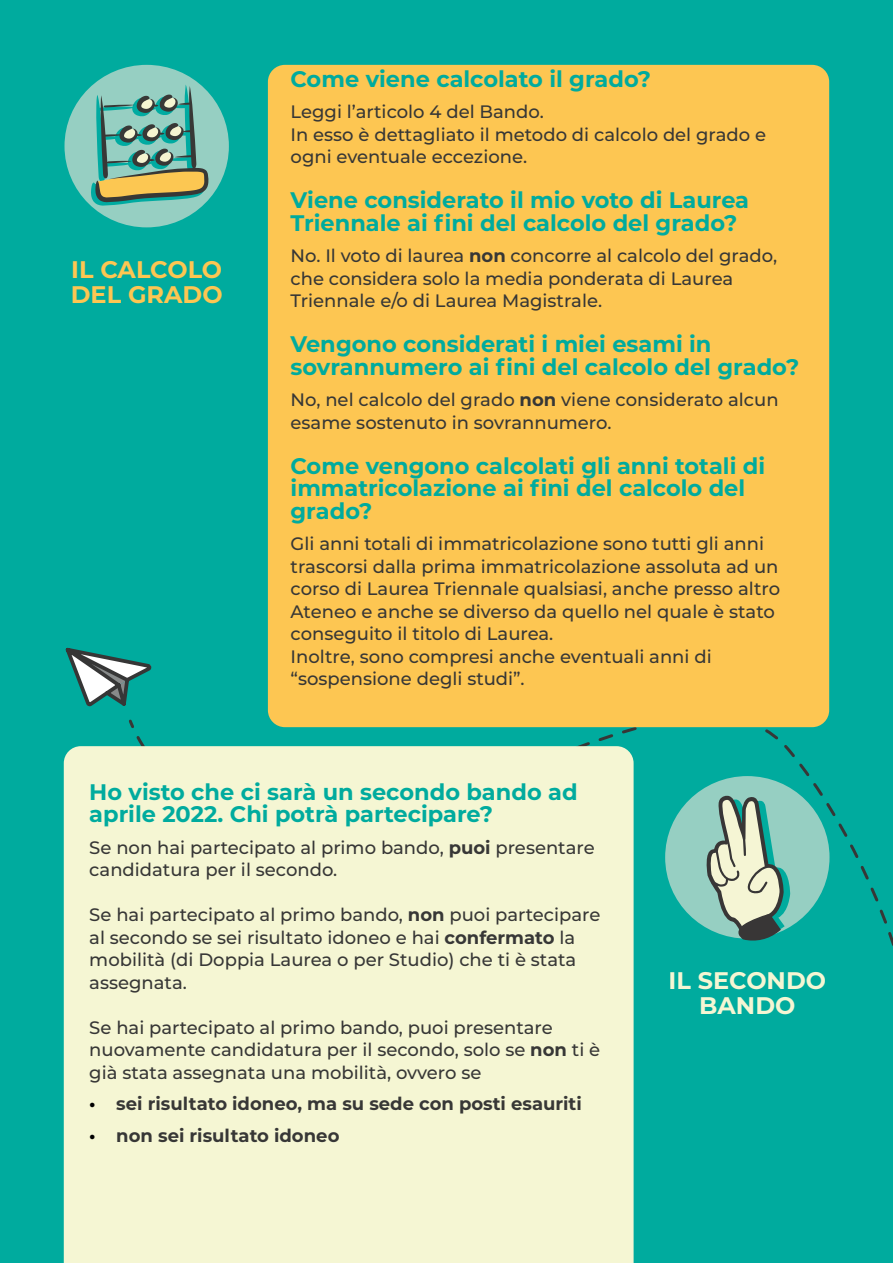
<style>
.page{position:relative;width:893px;height:1263px;background:#00ab9e}
.page>*{position:absolute;margin:0;border:0;box-sizing:border-box;transform-origin:0 0}
.t1{font:700 24px/25.5px "Montserrat";color:#fdc652}
.t2{font:700 24px/25.5px "Montserrat";color:#f5f6d3;text-align:center}
.t3{font:700 22.5px/22.5px "Montserrat";color:#00ab9e}
.t4{font:500 18px/22.5px "Montserrat";color:#373736}
.t5{font:700 18px "Montserrat";color:#373736}
.s1{font-weight:700}
.s2{color:#000}
</style>
<div class="page">
<svg style="left:129px;top:718px;width:764px;height:228px"></svg>
<div style="left:268px;top:65px;width:561px;height:662px;background:#fdc652;border-radius:17px"></div>
<div style="left:65px;top:65px;width:164px;height:162px;background:#96cfc2;border-radius:50%"></div>
<svg style="left:91px;top:85px;width:117px;height:121px"></svg>
<svg style="left:65px;top:647px;width:89px;height:75px"></svg>
<div style="left:64px;top:746px;width:570px;height:517px;background:#f5f6d3"></div>
<div style="left:665px;top:776px;width:164px;height:163px;background:#96cfc2;border-radius:50%"></div>
<svg style="left:703px;top:727px;width:87px;height:219px"></svg>
<h1 class="t1" style="left:71px;top:255px;width:153px">IL CALCOLO<br>DEL GRADO</h1>
<p class="t3" style="left:291px;top:66px;width:362px">Come viene calcolato il grado?</p>
<p class="t4" style="left:291px;top:100px;width:477px">Leggi l’articolo 4 del Bando.<br>In esso è dettagliato il metodo di calcolo del grado e ogni eventuale eccezione.</p>
<p class="t3" style="left:291px;top:188px;width:460px">Viene considerato il mio voto di Laurea<br>Triennale ai fini del calcolo del grado?</p>
<p class="t4" style="left:291px;top:244px;width:488px">No. Il voto di laurea <span class="s1">non</span> concorre al calcolo del grado, che considera solo la media ponderata di Laurea<br>Triennale e/o di Laurea Magistrale.</p>
<p class="t3" style="left:291px;top:332px;width:510px">Vengono considerati i miei esami in sovrannumero ai fini del calcolo del grado?</p>
<p class="t4" style="left:291px;top:388px;width:489px">No, nel calcolo del grado <span class="s1">non</span> viene considerato alcun esame sostenuto in sovrannumero.</p>
<p class="t3" style="left:291px;top:453px;width:476px">Come vengono calcolati gli anni totali di immatricolazione ai fini del calcolo del grado?</p>
<p class="t4" style="left:291px;top:532px;width:491px">Gli anni totali di immatricolazione sono tutti gli anni trascorsi dalla prima immatricolazione assoluta ad un corso di Laurea Triennale qualsiasi, anche presso altro Ateneo e anche se diverso da quello nel quale è stato conseguito il titolo di Laurea.<br>Inoltre, sono compresi anche eventuali anni di “sospensione degli studi”.</p>
<p class="t3" style="left:89px;top:779px;width:490px">Ho visto che ci sarà un secondo bando ad aprile 2022. Chi potrà partecipare?</p>
<p class="t4" style="left:89px;top:835px;width:507px">Se non hai partecipato al primo bando, <span class="s1">puoi</span> presentare candidatura per il secondo.</p>
<p class="t4" style="left:89px;top:903px;width:513px">Se hai partecipato al primo bando, <span class="s1">non</span> puoi partecipare al secondo se sei risultato idoneo e hai <span class="s1">confermato</span> la mobilità (di Doppia Laurea o per Studio) che ti è stata assegnata.</p>
<p class="t4" style="left:89px;top:1015px;width:512px">Se hai partecipato al primo bando, puoi presentare nuovamente candidatura per il secondo, solo se <span class="s1">non</span> ti è già stata assegnata una mobilità, ovvero se</p>
<p class="t5" style="left:89px;top:1091px;width:494px"><span class="s2">•</span> sei risultato idoneo, ma su sede con posti esauriti</p>
<p class="t5" style="left:89px;top:1122px;width:252px"><span class="s2">•</span> non sei risultato idoneo</p>
<h1 class="t2" style="left:669px;top:966px;width:159px">IL SECONDO<br>BANDO</h1>
</div>
